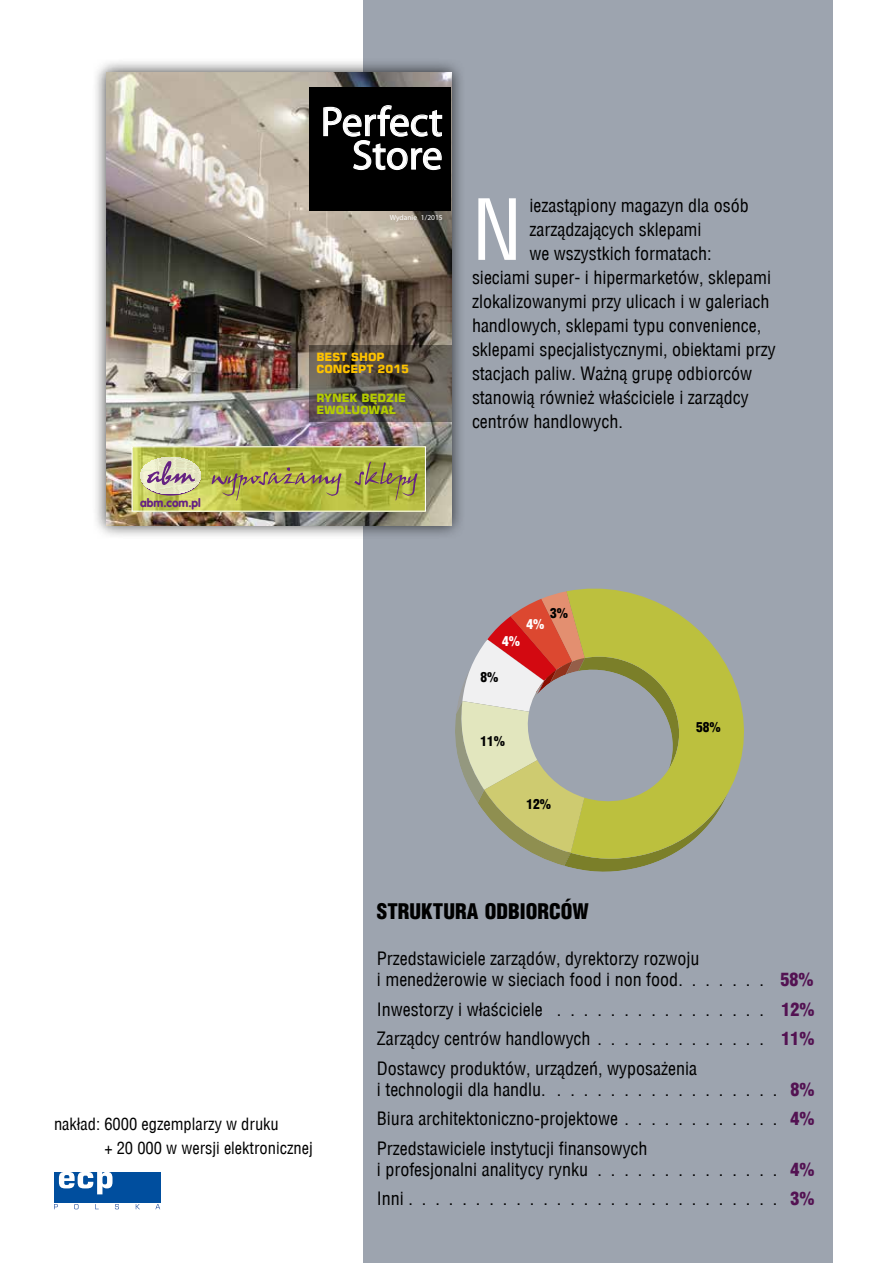
<style>
.page{position:relative;width:893px;height:1263px;background:#fff}
.page>*{position:absolute;margin:0;border:0;box-sizing:border-box;transform-origin:0 0}
.t1{font:81.9px "Switzerland Condensed";color:#fff}
.t2{font:41.55px/33.5px "Myriad Pro";color:#fff;text-align:right}
.t3{font:900 21px "Switzerland Cond";color:#000}
.t4{font:18px/21px "Switzerland Condensed";color:#000}
.t5{font:900 18px "Switzerland Cond";color:#531252}
.t6{font:16.5px/24px "Switzerland Condensed";color:#000}
.t7{font:900 13.5px "Switzerland Cond";color:#000}
.t8{font:900 13.5px "Switzerland Cond";color:#fff}
.t9{font:700 11.7px "Vogue";color:#652282}
.t10{font:700 11.25px/11.6px "Square 721 EU";color:#b4cc00}
.t11{font:700 11.25px/11.6px "Square 721 EU";color:#fdc200}
.t12{font:7.5px "Myriad Pro";color:#fff}
.s1{font-family:"Switzerland Cond";font-weight:900;color:#531252}
</style>
<div class="page">
<div style="left:364px;top:0;width:469px;height:1263px;background:#9da4af"></div>
<div style="left:92px;top:58px;width:373px;height:482px;background:#000;opacity:.75"></div>
<img style="left:106px;top:73px;width:345px;height:452px">
<svg style="left:310px;top:346px;width:141px;height:76px;background:#5c554f"></svg>
<img style="left:134px;top:448px;width:290px;height:62px">
<svg style="left:141px;top:457px;width:60px;height:39px;background:#ccc4a6"></svg>
<svg style="left:354px;top:462px;width:64px;height:38px;background:#a2a142"></svg>
<svg style="left:212px;top:467px;width:130px;height:33px;background:#ada948"></svg>
<div style="left:132px;top:446px;width:294px;height:66px;border:1px solid #fff"></div>
<div style="left:310px;top:87px;width:141px;height:123px;background:#000"></div>
<svg style="left:323px;top:105px;width:120px;height:66px"></svg>
<svg style="left:569px;top:588px;width:175px;height:199px"></svg>
<svg style="left:455px;top:591px;width:276px;height:281px"></svg>
<div style="left:54px;top:1172px;width:106px;height:31px;background:#004e9e"></div>
<svg style="left:59px;top:1172px;width:54px;height:22px"></svg>
<svg style="left:54px;top:1204px;width:4px;height:5px"></svg>
<svg style="left:74px;top:1204px;width:5px;height:5px"></svg>
<svg style="left:115px;top:1204px;width:4px;height:5px"></svg>
<svg style="left:136px;top:1204px;width:4px;height:5px"></svg>
<svg style="left:155px;top:1204px;width:5px;height:5px"></svg>
<p class="t9" style="left:140px;top:498px;width:62px">abm.com.pl</p>
<h2 class="t2" style="left:321px;top:104px;width:124px">Perfect<br>Store</h2>
<p class="t12" style="left:390px;top:213px;width:54px">Wydanie 1/2015</p>
<p class="t11" style="left:316px;top:352px;width:94px">BEST SHOP<br>CONCEPT 2015</p>
<p class="t10" style="left:316px;top:393px;width:91px">RYNEK BĘDZIE<br>EWOLUOWAŁ</p>
<h1 class="t1" style="left:472px;top:182px;width:52px">N</h1>
<p class="t4" style="left:529px;top:195px;width:221px">iezastąpiony magazyn dla osób</p>
<p class="t4" style="left:529px;top:219px;width:174px">zarządzających sklepami</p>
<p class="t4" style="left:529px;top:243px;width:184px">we wszystkich formatach:</p>
<p class="t4" style="left:472px;top:267px;width:301px">sieciami super- i hipermarketów, sklepami</p>
<p class="t4" style="left:472px;top:291px;width:299px">zlokalizowanymi przy ulicach i w galeriach</p>
<p class="t4" style="left:472px;top:315px;width:291px">handlowych, sklepami typu convenience,</p>
<p class="t4" style="left:472px;top:339px;width:305px">sklepami specjalistycznymi, obiektami przy</p>
<p class="t4" style="left:472px;top:363px;width:282px">stacjach paliw. Ważną grupę odbiorców</p>
<p class="t4" style="left:472px;top:387px;width:278px">stanowią również właściciele i zarządcy</p>
<p class="t4" style="left:472px;top:411px;width:152px">centrów handlowych.</p>
<p class="t7" style="left:550px;top:604px;width:19px">3%</p>
<p class="t8" style="left:526px;top:615px;width:19px">4%</p>
<p class="t8" style="left:502px;top:632px;width:19px">4%</p>
<p class="t7" style="left:480px;top:669px;width:19px">8%</p>
<p class="t7" style="left:480px;top:732px;width:26px">11%</p>
<p class="t7" style="left:526px;top:795px;width:26px">12%</p>
<p class="t7" style="left:696px;top:718px;width:26px">58%</p>
<p class="t3" style="left:377px;top:898px;width:214px">STRUKTURA ODBIORCÓW</p>
<p class="t4" style="left:377px;top:948px;width:438px">Przedstawiciele zarządów, dyrektorzy rozwoju<br>i menedżerowie w sieciach food i non food . . . . . . . <span class="s1">58%</span></p>
<p class="t4" style="left:377px;top:999px;width:167px">Inwestorzy i właściciele</p>
<p class="t5" style="left:782px;top:997px;width:34px">12%</p>
<p class="t4" style="left:377px;top:1028px;width:215px">Zarządcy centrów handlowych</p>
<p class="t5" style="left:782px;top:1027px;width:34px">11%</p>
<p class="t4" style="left:377px;top:1058px;width:322px">Dostawcy produktów, urządzeń, wyposażenia i technologii dla handlu.</p>
<p class="t5" style="left:791px;top:1077px;width:25px">8%</p>
<p class="t6" style="left:104px;top:1112px;width:210px;text-indent:-50px">nakład: 6000 egzemplarzy w druku<br>+ 20 000 w wersji elektronicznej</p>
<p class="t4" style="left:377px;top:1108px;width:243px">Biura architektoniczno-projektowe</p>
<p class="t5" style="left:791px;top:1107px;width:25px">4%</p>
<p class="t4" style="left:377px;top:1138px;width:272px">Przedstawiciele instytucji finansowych i profesjonalni analitycy rynku</p>
<p class="t5" style="left:791px;top:1158px;width:25px">4%</p>
<p class="t4" style="left:377px;top:1188px;width:29px">Inni</p>
<p class="t5" style="left:791px;top:1187px;width:25px">3%</p>
</div>
